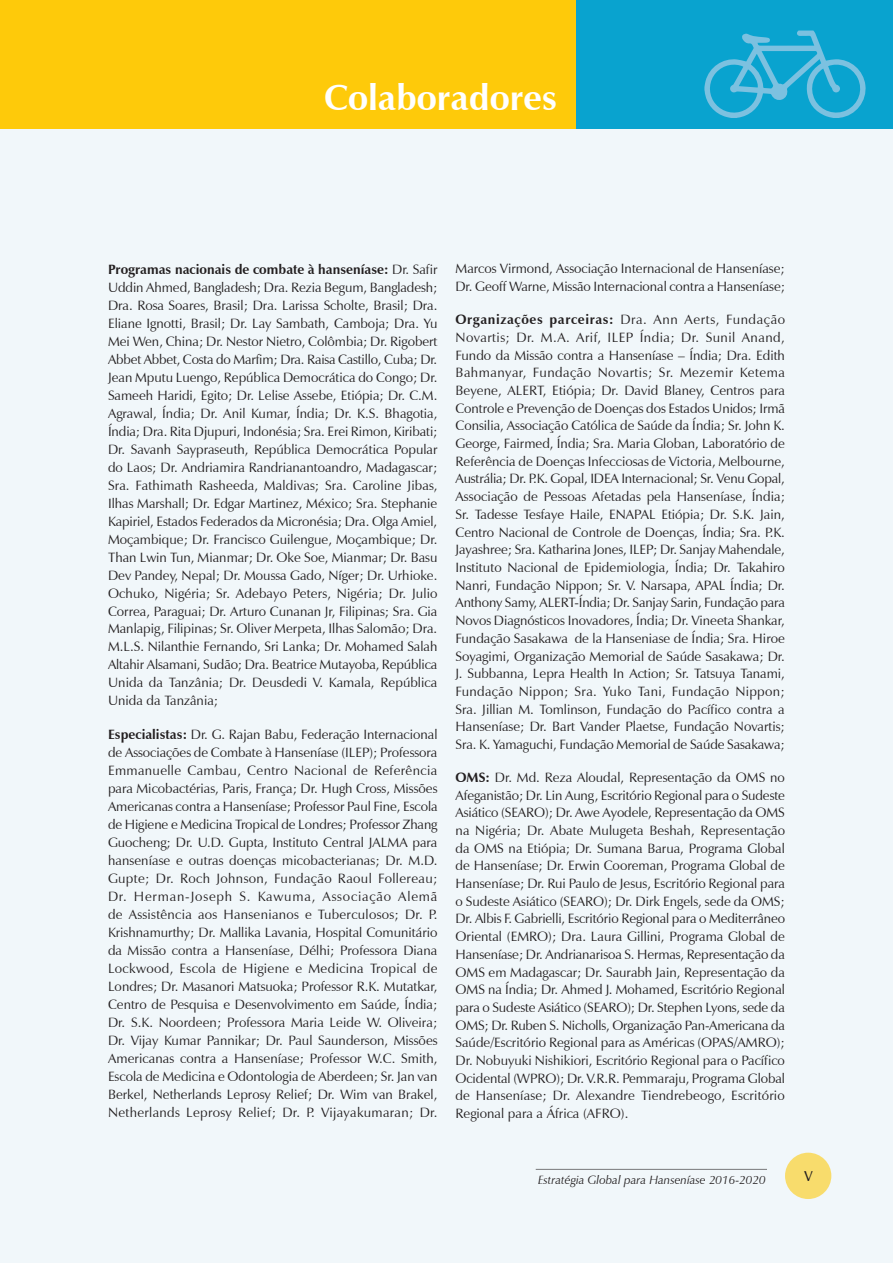
<style>
.page{position:relative;width:893px;height:1263px;background:#f1f7fa}
.page>*{position:absolute;margin:0;border:0;box-sizing:border-box;transform-origin:0 0}
.t1{font:700 36px "Zapf Humanist 601 BT";color:#fff}
.t2{font:21px "Zapf Humanist 601 BT";color:#231f20;scale:.9 1}
.t3{font:13.5px/18px "Zapf Humanist 601 BT";color:#231f20;text-align:justify}
.t4{font:italic 12px "Zapf Humanist 601 BT";color:#231f20}
.s1{font-weight:700}
</style>
<div class="page">
<div style="left:0;top:0;width:893px;height:128px;background:#feca0a"></div>
<div style="left:577px;top:0;width:316px;height:128px;background:#09a3cf"></div>
<div style="left:785px;top:1153px;width:46px;height:46px;background:#f8dc6c;border-radius:50%"></div>
<svg style="left:704px;top:31px;width:162px;height:87px"></svg>
<hr style="left:536px;top:1169px;width:231px;height:1px;background:#231f20">
<h1 class="t1" style="left:324px;top:75px;width:235px">Colaboradores</h1>
<p class="t3" style="left:108px;top:260px;width:331px"><span class="s1">Programas nacionais de combate à hanseníase:</span> Dr. Safir Uddin Ahmed, Bangladesh; Dra. Rezia Begum, Bangladesh; Dra. Rosa Soares, Brasil; Dra. Larissa Scholte, Brasil; Dra.<br>Eliane Ignotti, Brasil; Dr. Lay Sambath, Camboja; Dra. Yu Mei Wen, China; Dr. Nestor Nietro, Colômbia; Dr. Rigobert Abbet Abbet, Costa do Marfim; Dra. Raisa Castillo, Cuba; Dr.<br>Jean Mputu Luengo, República Democrática do Congo; Dr.<br>Sameeh Haridi, Egito; Dr. Lelise Assebe, Etiópia; Dr. C.M.<br>Agrawal, Índia; Dr. Anil Kumar, Índia; Dr. K.S. Bhagotia, Índia; Dra. Rita Djupuri, Indonésia; Sra. Erei Rimon, Kiribati; Dr. Savanh Saypraseuth, República Democrática Popular do Laos; Dr. Andriamira Randrianantoandro, Madagascar; Sra. Fathimath Rasheeda, Maldivas; Sra. Caroline Jibas, Ilhas Marshall; Dr. Edgar Martinez, México; Sra. Stephanie Kapiriel, Estados Federados da Micronésia; Dra. Olga Amiel, Moçambique; Dr. Francisco Guilengue, Moçambique; Dr.<br>Than Lwin Tun, Mianmar; Dr. Oke Soe, Mianmar; Dr. Basu Dev Pandey, Nepal; Dr. Moussa Gado, Níger; Dr. Urhioke.<br>Ochuko, Nigéria; Sr. Adebayo Peters, Nigéria; Dr. Julio Correa, Paraguai; Dr. Arturo Cunanan Jr, Filipinas; Sra. Gia Manlapig, Filipinas; Sr. Oliver Merpeta, Ilhas Salomão; Dra.<br>M.L.S. Nilanthie Fernando, Sri Lanka; Dr. Mohamed Salah Altahir Alsamani, Sudão; Dra. Beatrice Mutayoba, República Unida da Tanzânia; Dr. Deusdedi V. Kamala, República Unida da Tanzânia;</p>
<p class="t3" style="left:108px;top:725px;width:331px"><span class="s1">Especialistas:</span> Dr. G. Rajan Babu, Federação Internacional de Associações de Combate à Hanseníase (ILEP); Professora Emmanuelle Cambau, Centro Nacional de Referência para Micobactérias, Paris, França; Dr. Hugh Cross, Missões Americanas contra a Hanseníase; Professor Paul Fine, Escola de Higiene e Medicina Tropical de Londres; Professor Zhang Guocheng; Dr. U.D. Gupta, Instituto Central JALMA para hanseníase e outras doenças micobacterianas; Dr. M.D.<br>Gupte; Dr. Roch Johnson, Fundação Raoul Follereau; Dr. Herman-Joseph S. Kawuma, Associação Alemã de Assistência aos Hansenianos e Tuberculosos; Dr. P.<br>Krishnamurthy; Dr. Mallika Lavania, Hospital Comunitário da Missão contra a Hanseníase, Délhi; Professora Diana Lockwood, Escola de Higiene e Medicina Tropical de Londres; Dr. Masanori Matsuoka; Professor R.K. Mutatkar, Centro de Pesquisa e Desenvolvimento em Saúde, Índia; Dr. S.K. Noordeen; Professora Maria Leide W. Oliveira; Dr. Vijay Kumar Pannikar; Dr. Paul Saunderson, Missões Americanas contra a Hanseníase; Professor W.C. Smith, Escola de Medicina e Odontologia de Aberdeen; Sr. Jan van Berkel, Netherlands Leprosy Relief; Dr. Wim van Brakel, Netherlands Leprosy Relief; Dr. P. Vijayakumaran; Dr.</p>
<p class="t3" style="left:455px;top:260px;width:331px">Marcos Virmond, Associação Internacional de Hanseníase;<br>Dr. Geoff Warne, Missão Internacional contra a Hanseníase;</p>
<p class="t3" style="left:455px;top:311px;width:331px"><span class="s1">Organizações parceiras:</span> Dra. Ann Aerts, Fundação Novartis; Dr. M.A. Arif, ILEP Índia; Dr. Sunil Anand, Fundo da Missão contra a Hanseníase – Índia; Dra. Edith Bahmanyar, Fundação Novartis; Sr. Mezemir Ketema Beyene, ALERT, Etiópia; Dr. David Blaney, Centros para Controle e Prevenção de Doenças dos Estados Unidos; Irmã Consilia, Associação Católica de Saúde da Índia; Sr. John K.<br>George, Fairmed, Índia; Sra. Maria Globan, Laboratório de Referência de Doenças Infecciosas de Victoria, Melbourne, Austrália; Dr. P.K. Gopal, IDEA Internacional; Sr. Venu Gopal, Associação de Pessoas Afetadas pela Hanseníase, Índia; Sr. Tadesse Tesfaye Haile, ENAPAL Etiópia; Dr. S.K. Jain, Centro Nacional de Controle de Doenças, Índia; Sra. P.K.<br>Jayashree; Sra. Katharina Jones, ILEP; Dr. Sanjay Mahendale, Instituto Nacional de Epidemiologia, Índia; Dr. Takahiro Nanri, Fundação Nippon; Sr. V. Narsapa, APAL Índia; Dr.<br>Anthony Samy, ALERT-Índia; Dr. Sanjay Sarin, Fundação para Novos Diagnósticos Inovadores, Índia; Dr. Vineeta Shankar, Fundação Sasakawa de la Hanseniase de Índia; Sra. Hiroe Soyagimi, Organização Memorial de Saúde Sasakawa; Dr.<br>J. Subbanna, Lepra Health In Action; Sr. Tatsuya Tanami, Fundação Nippon; Sra. Yuko Tani, Fundação Nippon; Sra. Jillian M. Tomlinson, Fundação do Pacífico contra a Hanseníase; Dr. Bart Vander Plaetse, Fundação Novartis; Sra. K. Yamaguchi, Fundação Memorial de Saúde Sasakawa;</p>
<p class="t3" style="left:455px;top:768px;width:331px"><span class="s1">OMS:</span> Dr. Md. Reza Aloudal, Representação da OMS no Afeganistão; Dr. Lin Aung, Escritório Regional para o Sudeste Asiático (SEARO); Dr. Awe Ayodele, Representação da OMS na Nigéria; Dr. Abate Mulugeta Beshah, Representação da OMS na Etiópia; Dr. Sumana Barua, Programa Global de Hanseníase; Dr. Erwin Cooreman, Programa Global de Hanseníase; Dr. Rui Paulo de Jesus, Escritório Regional para o Sudeste Asiático (SEARO); Dr. Dirk Engels, sede da OMS; Dr. Albis F. Gabrielli, Escritório Regional para o Mediterrâneo Oriental (EMRO); Dra. Laura Gillini, Programa Global de Hanseníase; Dr. Andrianarisoa S. Hermas, Representação da OMS em Madagascar; Dr. Saurabh Jain, Representação da OMS na Índia; Dr. Ahmed J. Mohamed, Escritório Regional para o Sudeste Asiático (SEARO); Dr. Stephen Lyons, sede da OMS; Dr. Ruben S. Nicholls, Organização Pan-Americana da Saúde/Escritório Regional para as Américas (OPAS/AMRO); Dr. Nobuyuki Nishikiori, Escritório Regional para o Pacífico Ocidental (WPRO); Dr. V.R.R. Pemmaraju, Programa Global de Hanseníase; Dr. Alexandre Tiendrebeogo, Escritório Regional para a África (AFRO).</p>
<p class="t4" style="left:538px;top:1172px;width:229px">Estratégia Global para Hanseníase 2016-2020</p>
<h2 class="t2" style="left:804px;top:1160px;width:11px">v</h2>
</div>
